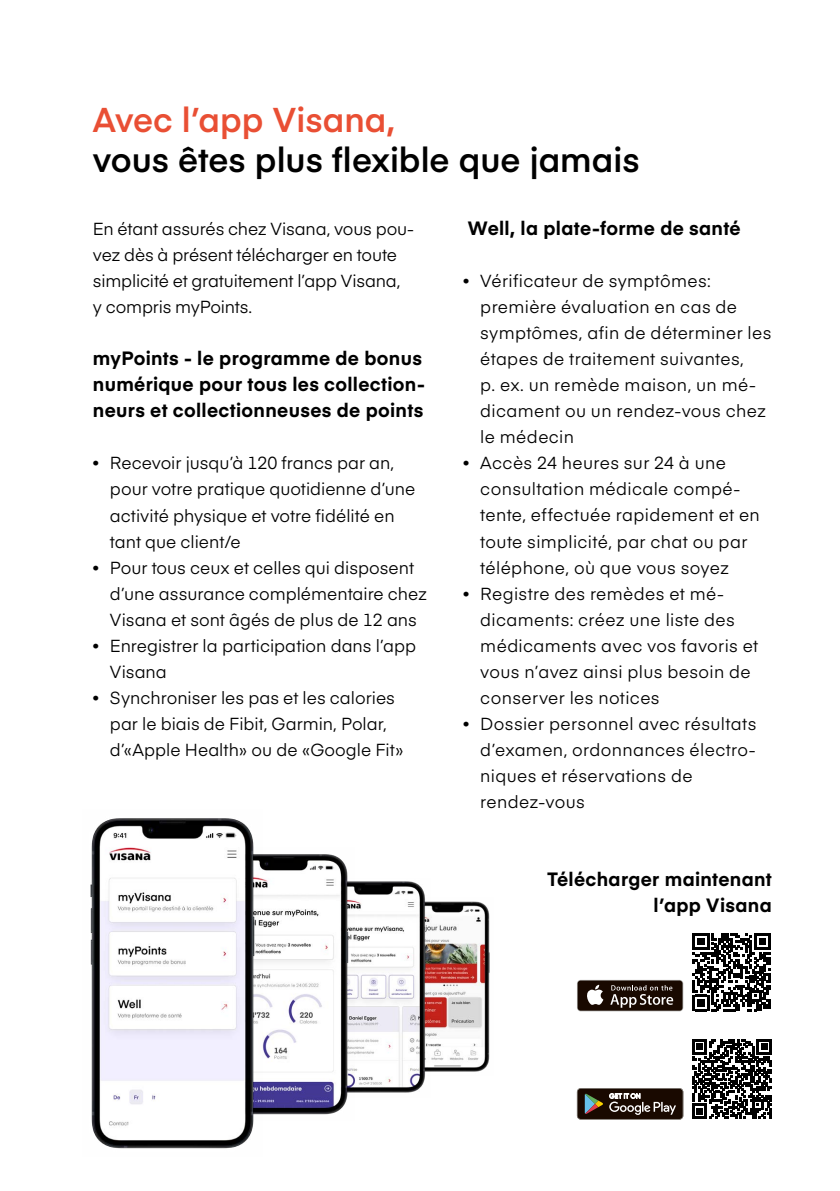
<style>
.page{position:relative;width:840px;height:1191px;background:#fff}
.page>*{position:absolute;margin:0;border:0;box-sizing:border-box;transform-origin:0 0}
.t1{font:600 34px "Eina 03";color:#000}
.t2{font:600 34px "Eina 03";color:#e94f34}
.t3{font:700 19px/26px "Eina 03";letter-spacing:.02em;color:#000}
.t4{font:17.2px/26px "Eina 03";letter-spacing:.01em;color:#000}
.t5{font:17.2px/26px "Eina 03";letter-spacing:-.01em;color:#000}
.s1{font-family:"Arial";font-weight:700}
</style>
<div class="page">
<img style="left:430px;top:901px;width:60px;height:171px">
<img style="left:354px;top:881px;width:76px;height:212px">
<img style="left:263px;top:854px;width:91px;height:261px">
<img style="left:90px;top:818px;width:173px;height:331px">
<svg style="left:576px;top:980px;width:107px;height:31px"></svg>
<div style="left:577px;top:980px;width:105px;height:30px;background:#190900;border-radius:3px"></div>
<svg style="left:587px;top:984px;width:16px;height:21px"></svg>
<svg style="left:610px;top:985px;width:62px;height:22px"></svg>
<svg style="left:692px;top:933px;width:78px;height:78px"></svg>
<svg style="left:576px;top:1088px;width:107px;height:31px;background:#41362d"></svg>
<svg style="left:692px;top:1039px;width:79px;height:79px"></svg>
<h1 class="t2" style="left:93px;top:94px;width:303px">Avec l’app Visana,</h1>
<h1 class="t1" style="left:93px;top:135px;width:548px">vous êtes plus flexible que jamais</h1>
<p class="t5" style="left:93px;top:215px;width:322px">En étant assurés chez Visana, vous pou&shy;vez dès à présent télécharger en toute simplicité et gratuitement l’app Visana,<br>y compris myPoints.</p>
<p class="t3" style="left:93px;top:344px;width:333px">myPoints - le programme de bonus numérique pour tous les collection&shy;neurs et collectionneuses de points</p>
<p class="t4" style="left:110px;top:449px;width:307px;text-indent:-17px"><span class="s1">•</span> Recevoir jusqu’à 120 francs par an, pour votre pratique quotidienne d’une activité physique et votre fidélité en tant que client/e</p>
<p class="t4" style="left:110px;top:553px;width:318px;text-indent:-17px"><span class="s1">•</span> Pour tous ceux et celles qui disposent d’une assurance complémentaire chez<br>Visana et sont âgés de plus de 12 ans</p>
<p class="t4" style="left:110px;top:631px;width:307px;text-indent:-17px"><span class="s1">•</span> Enregistrer la participation dans l’app<br>Visana</p>
<p class="t4" style="left:110px;top:683px;width:295px;text-indent:-17px"><span class="s1">•</span> Synchroniser les pas et les calories par le biais de Fibit, Garmin, Polar, d’«Apple Health» ou de «Google Fit»</p>
<p class="t3" style="left:467px;top:214px;width:274px">Well, la plate-forme de santé</p>
<p class="t4" style="left:480px;top:267px;width:292px;text-indent:-17px"><span class="s1">•</span> Vérificateur de symptômes: première évaluation en cas de symptômes, afin de déterminer les étapes de traitement suivantes,<br>p. ex. un remède maison, un mé&shy;dicament ou un rendez-vous chez le médecin</p>
<p class="t4" style="left:480px;top:449px;width:281px;text-indent:-17px"><span class="s1">•</span> Accès 24 heures sur 24 à une consultation médicale compé&shy;tente, effectuée rapidement et en toute simplicité, par chat ou par téléphone, où que vous soyez</p>
<p class="t4" style="left:480px;top:579px;width:279px;text-indent:-17px"><span class="s1">•</span> Registre des remèdes et mé&shy;dicaments: créez une liste des médicaments avec vos favoris et vous n’avez ainsi plus besoin de conserver les notices</p>
<p class="t4" style="left:480px;top:709px;width:277px;text-indent:-17px"><span class="s1">•</span> Dossier personnel avec résultats d’examen, ordonnances électro&shy;niques et réservations de rendez-vous</p>
<p class="t3" style="left:547px;top:864px;width:226px;text-align:right">Télécharger maintenant l’app Visana</p>
</div>
